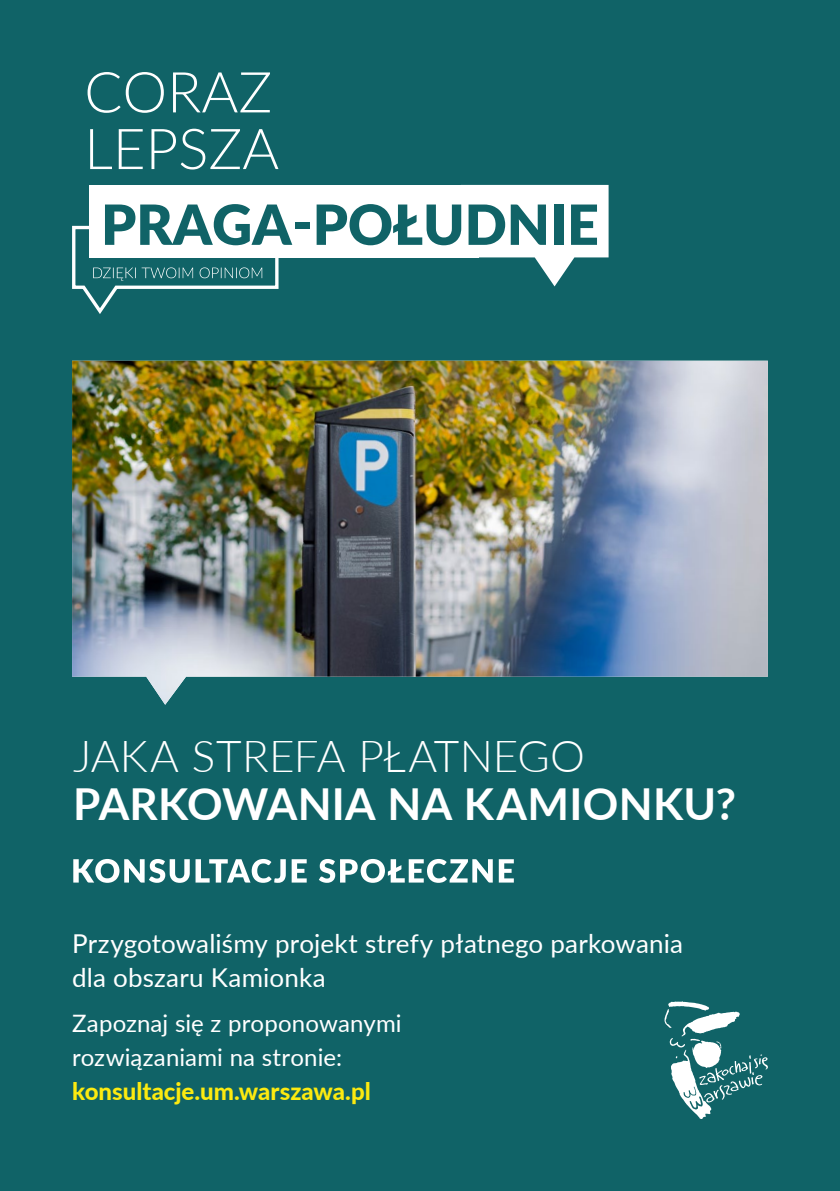
<style>
.page{position:relative;width:840px;height:1191px;background:#fff}
.page>*{position:absolute;margin:0;border:0;box-sizing:border-box;transform-origin:0 0}
.t1{font:700 44px "Lato";letter-spacing:.005em;color:#fff}
.t2{font:300 44px "Lato";color:#fff}
.t3{font:26px/34px "Lato";letter-spacing:.005em;color:#fff}
.t4{font:24px/34px "Lato";letter-spacing:.005em;color:#fff}
.t5{font:800 24px "Lato";color:#fcea10}
</style>
<div class="page">
<div style="left:0;top:0;width:839px;height:1191px;background:#106367"></div>
<div style="left:89px;top:185px;width:389px;height:72px;background:#fff"></div>
<svg style="left:90px;top:129px;width:188px;height:40px"></svg>
<svg style="left:87px;top:72px;width:183px;height:41px"></svg>
<svg style="left:72px;top:204px;width:220px;height:110px"></svg>
<div style="left:294px;top:222px;width:15px;height:7px;background:#106367"></div>
<svg style="left:316px;top:185px;width:292px;height:101px"></svg>
<svg style="left:73px;top:859px;width:212px;height:24px"></svg>
<svg style="left:291px;top:859px;width:15px;height:23px"></svg>
<svg style="left:319px;top:859px;width:173px;height:24px"></svg>
<svg style="left:498px;top:859px;width:15px;height:23px"></svg>
<svg style="left:664px;top:1001px;width:103px;height:118px"></svg>
<img style="left:72px;top:361px;width:695px;height:344px">
<h1 class="t2" style="left:73px;top:726px;width:513px">JAKA STREFA PŁATNEGO</h1>
<h1 class="t1" style="left:73px;top:772px;width:663px">PARKOWANIA NA KAMIONKU?</h1>
<p class="t3" style="left:72px;top:925px;width:612px">Przygotowaliśmy projekt strefy płatnego parkowania dla obszaru Kamionka</p>
<p class="t4" style="left:72px;top:1005px;width:331px">Zapoznaj się z proponowanymi rozwiązaniami na stronie:</p>
<p class="t5" style="left:72px;top:1073px;width:300px">konsultacje.um.warszawa.pl</p>
</div>
